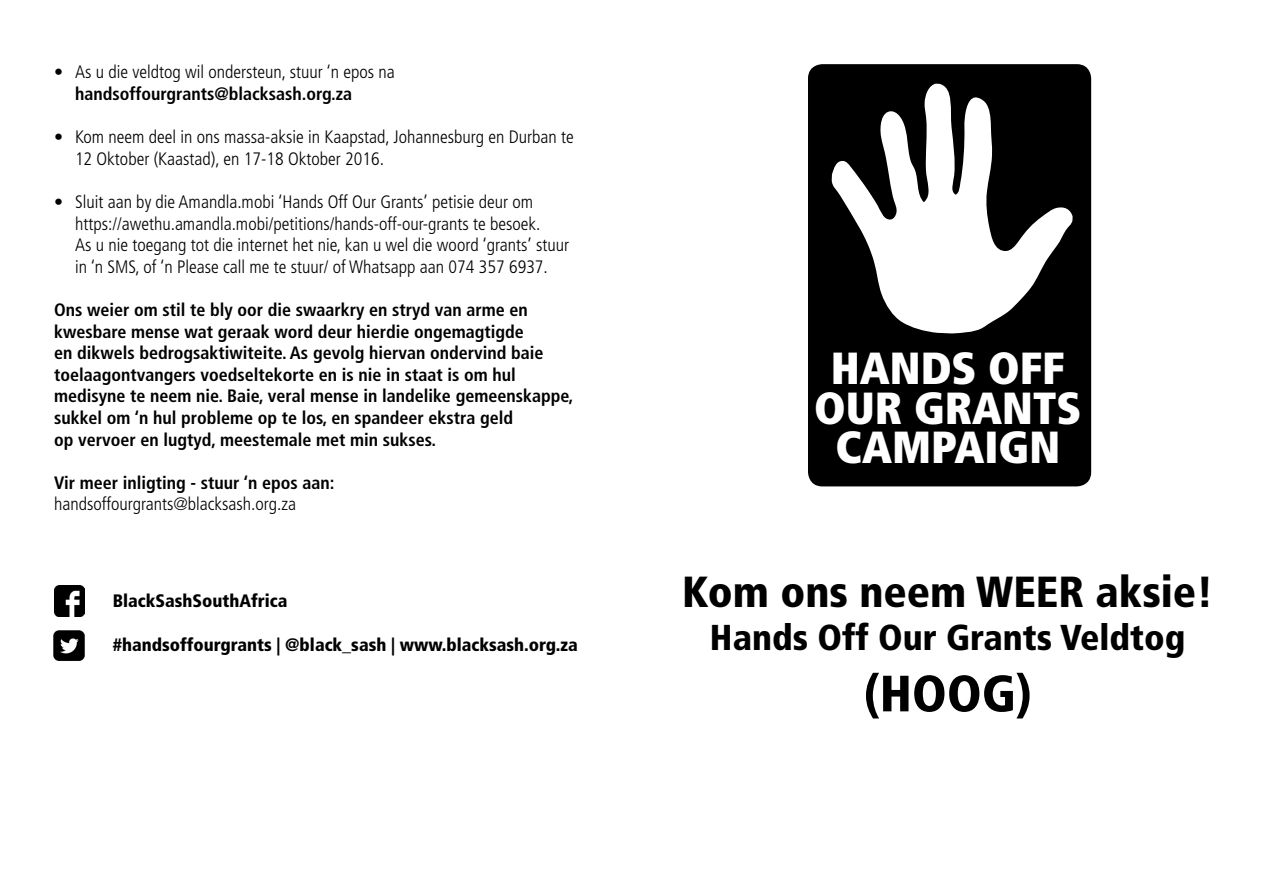
<style>
.page{position:relative;width:1263px;height:893px;background:#fff}
.page>*{position:absolute;margin:0;border:0;box-sizing:border-box;transform-origin:0 0}
.t1{font:900 condensed 51px "Frutiger";color:#000}
.t2{font:900 condensed 45px "Frutiger";color:#fff}
.t3{font:900 condensed 43.5px "Frutiger";color:#000}
.t4{font:900 condensed 36px "Frutiger";color:#000}
.t5{font:700 condensed 18px/21.6px "Frutiger";color:#000}
.t6{font:300 condensed 18px/21.6px "Frutiger";color:#000}
.t7{font:900 condensed 18px "Frutiger";color:#000}
</style>
<div class="page">
<div style="left:808px;top:64px;width:283px;height:422px;background:#000;border-radius:14px"></div>
<svg style="left:832px;top:84px;width:240px;height:249px"></svg>
<img style="left:54px;top:586px;width:30px;height:30px">
<img style="left:53px;top:630px;width:32px;height:31px">
<p class="t6" style="left:54px;top:62px;width:342px">• As u die veldtog wil ondersteun, stuur ‘n epos na</p>
<p class="t5" style="left:75px;top:83px;width:279px">handsoffourgrants@blacksash.org.za</p>
<p class="t6" style="left:75px;top:126px;width:500px;text-indent:-21px">• Kom neem deel in ons massa-aksie in Kaapstad, Johannesburg en Durban te<br>12 Oktober (Kaastad), en 17-18 Oktober 2016.</p>
<p class="t6" style="left:75px;top:191px;width:467px;text-indent:-21px">• Sluit aan by die Amandla.mobi ‘Hands Off Our Grants’ petisie deur om https://awethu.amandla.mobi/petitions/hands-off-our-grants te besoek.</p>
<p class="t6" style="left:75px;top:234px;width:495px">As u nie toegang tot die internet het nie, kan u wel die woord ‘grants’ stuur in ‘n SMS, of ‘n Please call me te stuur/ of Whatsapp aan 074 357 6937.</p>
<p class="t5" style="left:54px;top:299px;width:521px">Ons weier om stil te bly oor die swaarkry en stryd van arme en kwesbare mense wat geraak word deur hierdie ongemagtigde<br>en dikwels bedrogsaktiwiteite. As gevolg hiervan ondervind baie toelaagontvangers voedseltekorte en is nie in staat is om hul medisyne te neem nie. Baie, veral mense in landelike gemeenskappe, sukkel om ‘n hul probleme op te los, en spandeer ekstra geld</p>
<p class="t5" style="left:54px;top:429px;width:384px">op vervoer en lugtyd, meestemale met min sukses.</p>
<p class="t5" style="left:54px;top:472px;width:282px">Vir meer inligting - stuur ‘n epos aan:</p>
<p class="t6" style="left:54px;top:494px;width:244px">handsoffourgrants@blacksash.org.za</p>
<p class="t7" style="left:113px;top:589px;width:176px">BlackSashSouthAfrica</p>
<p class="t7" style="left:113px;top:634px;width:467px">#handsoffourgrants | @black_sash | www.blacksash.org.za</p>
<p class="t2" style="left:831px;top:341px;width:235px">HANDS OFF</p>
<p class="t2" style="left:814px;top:380px;width:269px">OUR GRANTS</p>
<p class="t2" style="left:835px;top:420px;width:226px">CAMPAIGN</p>
<p class="t3" style="left:682px;top:566px;width:532px">Kom ons neem WEER aksie!</p>
<p class="t4" style="left:710px;top:616px;width:477px">Hands Off Our Grants Veldtog</p>
<p class="t1" style="left:864px;top:663px;width:170px">(HOOG)</p>
</div>
